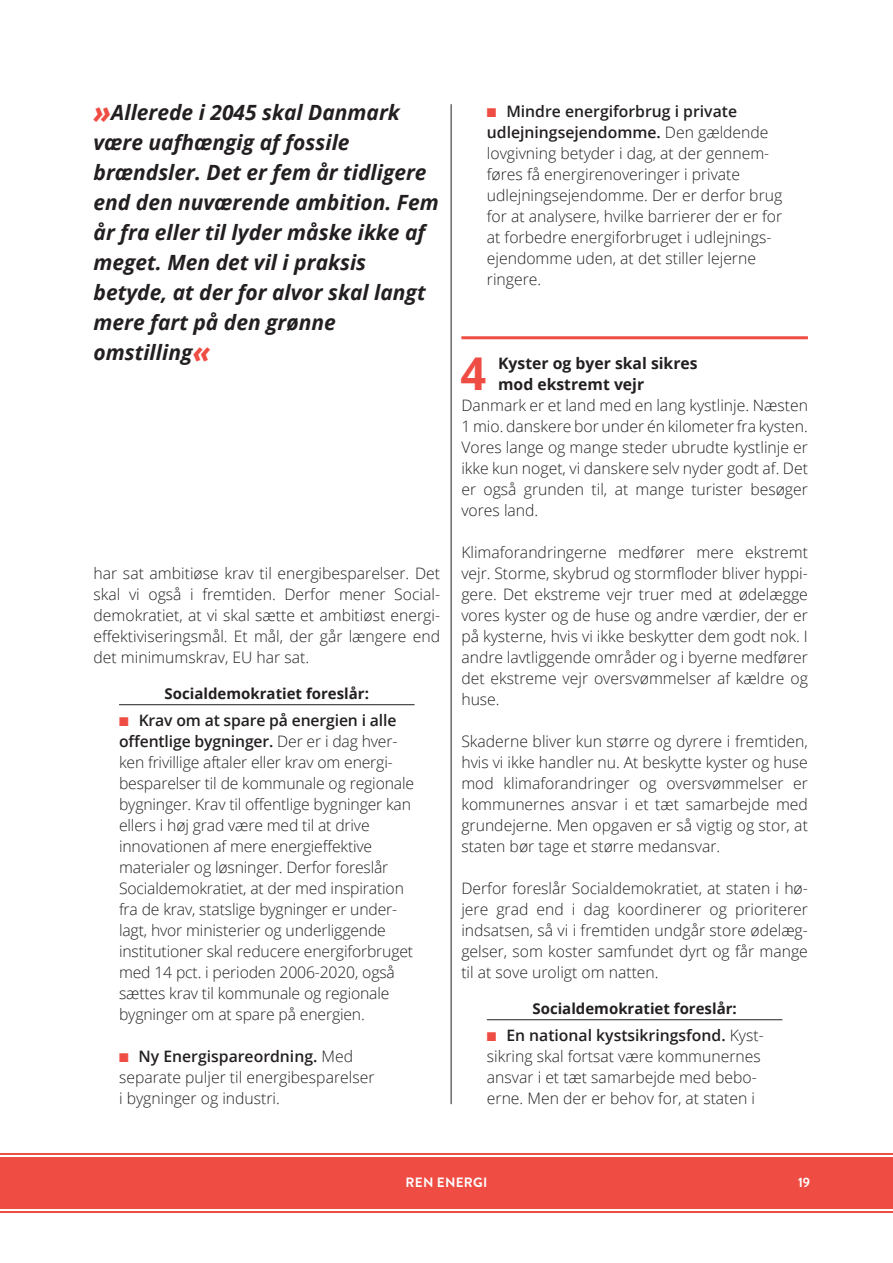
<style>
.page{position:relative;width:893px;height:1263px;background:#fff}
.page>*{position:absolute;margin:0;border:0;box-sizing:border-box;transform-origin:0 0}
.t1{font:700 45.15px "Open Sans";color:#ef4d44}
.t2{font:italic 700 21px/30px "Open Sans";color:#231f20}
.t3{font:300 15.75px/21px "Open Sans";color:#231f20}
.t4{font:700 15.75px/21px "Open Sans";color:#231f20}
.t5{font:700 15px "Open Sans";color:#231f20}
.t6{font:700 13.5px "Brandon Grotesque";color:#fff}
.s1{font-size:31.5px;color:#ef4d44}
.s2{color:#ef4d44}
.s3{font-weight:600}
</style>
<div class="page">
<hr style="left:119px;top:704px;width:296px;height:1px;background:#231f20">
<hr style="left:461px;top:336px;width:347px;height:3px;background:#ef4d44">
<hr style="left:487px;top:1019px;width:295px;height:1px;background:#231f20">
<div style="left:0;top:1157px;width:893px;height:52px;background:#ef4d44"></div>
<hr style="left:0;top:1153px;width:893px;height:2px;background:#ef4d44">
<hr style="left:0;top:1211px;width:893px;height:2px;background:#ef4d44">
<hr style="left:451px;top:104px;width:1px;height:1000px;background:#231f20">
<p class="t2" style="left:94px;top:97px;width:347px"><span class="s1">»</span>Allerede i 2045 skal Danmark være uafhængig af fossile brændsler. Det er fem år tidligere end den nuværende ambition. Fem år fra eller til lyder måske ikke af meget. Men det vil i praksis betyde, at der for alvor skal langt mere fart på den grønne omstilling<span class="s1">«</span></p>
<p class="t3" style="left:94px;top:562px;width:348px;text-align:justify">har sat ambitiøse krav til energibesparelser. Det skal vi også i fremtiden. Derfor mener Social&shy;demokratiet, at vi skal sætte et ambitiøst energi&shy;effektiviseringsmål. Et mål, der går længere end det minimumskrav, EU har sat.</p>
<p class="t5" style="left:165px;top:683px;width:206px">Socialdemokratiet foreslår:</p>
<p class="t3" style="left:119px;top:709px;width:297px"><span class="s2">■</span> <span class="s3">Krav om at spare på energien i alle offentlige bygninger.</span> Der er i dag hver&shy;ken frivillige aftaler eller krav om energi&shy;besparelser til de kommunale og regionale bygninger. Krav til offentlige bygninger kan ellers i høj grad være med til at drive innovationen af mere energieffektive materialer og løsninger. Derfor foreslår Socialdemokratiet, at der med inspiration fra de krav, statslige bygninger er under&shy;lagt, hvor ministerier og underliggende institutioner skal reducere energiforbruget med 14 pct. i perioden 2006-2020, også sættes krav til kommunale og regionale bygninger om at spare på energien.</p>
<p class="t3" style="left:119px;top:1045px;width:257px"><span class="s2">■</span> <span class="s3">Ny Energispareordning.</span> Med separate puljer til energibesparelser i bygninger og industri.</p>
<p class="t3" style="left:487px;top:100px;width:297px"><span class="s2">■</span> <span class="s3">Mindre energiforbrug i private udlejningsejendomme.</span> Den gældende lovgivning betyder i dag, at der gennem&shy;føres få energirenoveringer i private udlejningsejendomme. Der er derfor brug for at analysere, hvilke barrierer der er for at forbedre energiforbruget i udlejnings&shy;ejendomme uden, at det stiller lejerne ringere.</p>
<h1 class="t1" style="left:461px;top:342px;width:27px">4</h1>
<p class="t4" style="left:498px;top:352px;width:201px">Kyster og byer skal sikres mod ekstremt vejr</p>
<p class="t3" style="left:461px;top:394px;width:348px">Danmark er et land med en lang kystlinje. Næsten 1 mio. danskere bor under én kilometer fra kysten.<br>Vores lange og mange steder ubrudte kystlinje er ikke kun noget, vi danskere selv nyder godt af. Det er også grunden til, at mange turister besøger vores land.</p>
<p class="t3" style="left:461px;top:541px;width:348px;text-align:justify">Klimaforandringerne medfører mere ekstremt vejr. Storme, skybrud og stormfloder bliver hyppi&shy;gere. Det ekstreme vejr truer med at ødelægge vores kyster og de huse og andre værdier, der er på kysterne, hvis vi ikke beskytter dem godt nok. I andre lavtliggende områder og i byerne medfører det ekstreme vejr oversvømmelser af kældre og huse.</p>
<p class="t3" style="left:461px;top:730px;width:348px;text-align:justify">Skaderne bliver kun større og dyrere i fremtiden, hvis vi ikke handler nu. At beskytte kyster og huse mod klimaforandringer og oversvømmelser er kommunernes ansvar i et tæt samarbejde med grundejerne. Men opgaven er så vigtig og stor, at staten bør tage et større medansvar.</p>
<p class="t3" style="left:461px;top:877px;width:348px;text-align:justify">Derfor foreslår Socialdemokratiet, at staten i hø&shy;jere grad end i dag koordinerer og prioriterer indsatsen, så vi i fremtiden undgår store ødelæg&shy;gelser, som koster samfundet dyrt og får mange til at sove uroligt om natten.</p>
<p class="t5" style="left:532px;top:998px;width:206px">Socialdemokratiet foreslår:</p>
<p class="t3" style="left:487px;top:1024px;width:278px"><span class="s2">■</span> <span class="s3">En national kystsikringsfond.</span> Kyst&shy;sikring skal fortsat være kommunernes ansvar i et tæt samarbejde med bebo&shy;erne. Men der er behov for, at staten i</p>
<p class="t6" style="left:406px;top:1173px;width:41px">REN ENERGI</p>
<p class="t6" style="left:798px;top:1173px;width:14px">19</p>
</div>
